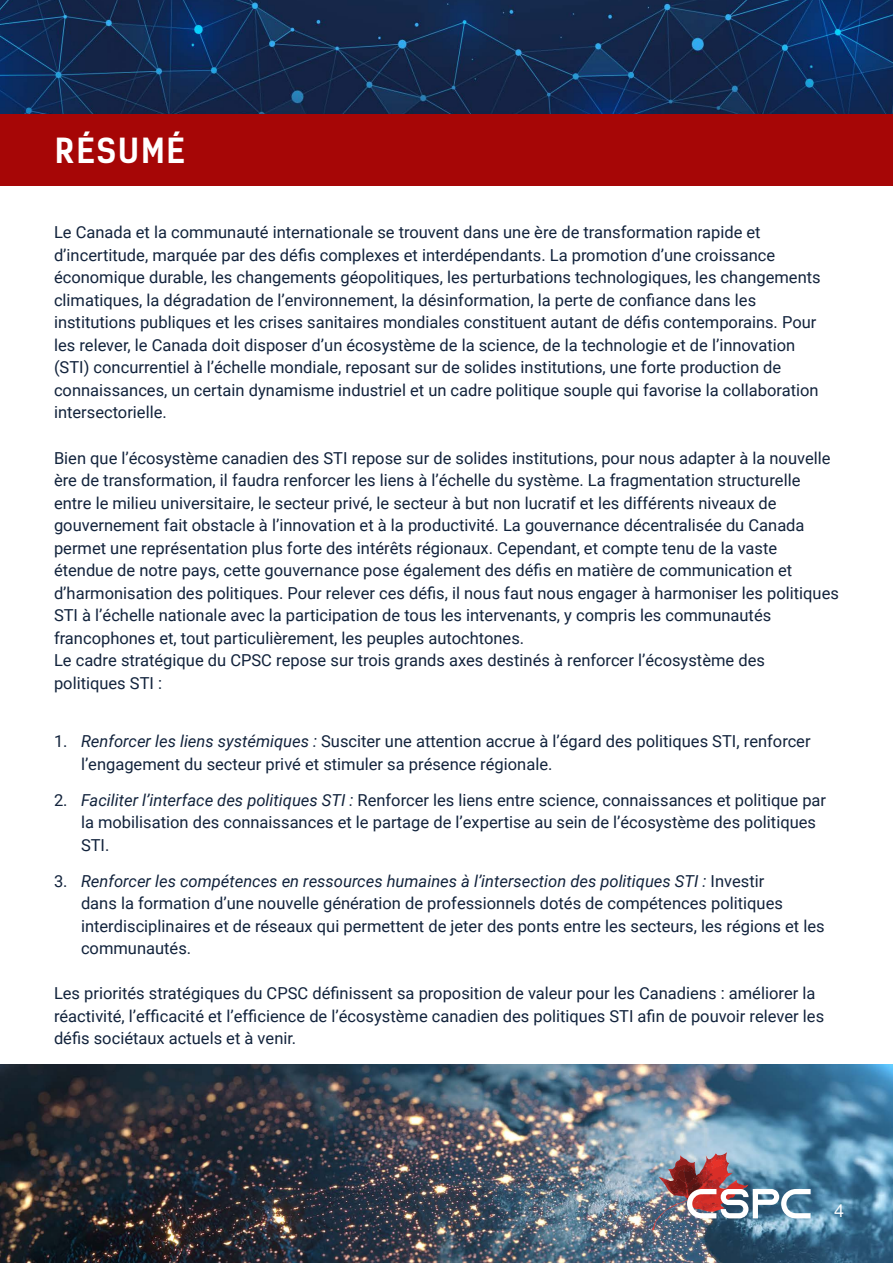
<style>
.page{position:relative;width:893px;height:1263px;background:#fff}
.page>*{position:absolute;margin:0;border:0;box-sizing:border-box;transform-origin:0 0}
.t1{font:700 33px "Kelson Sans";letter-spacing:.055em;color:#fff}
.t2{font:18px "Helvetica Neue";color:#fff}
.Body{font:16.5px/22.5px "Roboto";color:#12233c}
.numbers{font:16.5px/22.5px "Roboto";color:#12233c}
.s1{font-style:italic}
</style>
<div class="page">
<img style="left:0;top:0;width:893px;height:114px">
<div style="left:0;top:114px;width:893px;height:72px;background:#a60606"></div>
<img style="left:0;top:1064px;width:893px;height:199px">
<img style="left:652px;top:1152px;width:159px;height:79px">
<p class="t1" style="left:55px;top:130px;width:132px">RÉSUMÉ</p>
<p class="Body" style="left:54px;top:221px;width:768px">Le Canada et la communauté internationale se trouvent dans une ère de transformation rapide et d’incertitude, marquée par des défis complexes et interdépendants. La promotion d’une croissance économique durable, les changements géopolitiques, les perturbations technologiques, les changements climatiques, la dégradation de l’environnement, la désinformation, la perte de confiance dans les institutions publiques et les crises sanitaires mondiales constituent autant de défis contemporains. Pour les relever, le Canada doit disposer d’un écosystème de la science, de la technologie et de l’innovation (STI) concurrentiel à l’échelle mondiale, reposant sur de solides institutions, une forte production de connaissances, un certain dynamisme industriel et un cadre politique souple qui favorise la collaboration intersectorielle.</p>
<p class="Body" style="left:54px;top:446px;width:786px">Bien que l’écosystème canadien des STI repose sur de solides institutions, pour nous adapter à la nouvelle ère de transformation, il faudra renforcer les liens à l’échelle du système. La fragmentation structurelle entre le milieu universitaire, le secteur privé, le secteur à but non lucratif et les différents niveaux de gouvernement fait obstacle à l’innovation et à la productivité. La gouvernance décentralisée du Canada permet une représentation plus forte des intérêts régionaux. Cependant, et compte tenu de la vaste étendue de notre pays, cette gouvernance pose également des défis en matière de communication et d’harmonisation des politiques. Pour relever ces défis, il nous faut nous engager à harmoniser les politiques STI à l’échelle nationale avec la participation de tous les intervenants, y compris les communautés francophones et, tout particulièrement, les peuples autochtones.</p>
<p class="Body" style="left:54px;top:648px;width:712px">Le cadre stratégique du CPSC repose sur trois grands axes destinés à renforcer l’écosystème des politiques STI :</p>
<p class="numbers" style="left:81px;top:729px;width:731px;text-indent:-27px">1. <span class="s1">Renforcer les liens systémiques :</span> Susciter une attention accrue à l’égard des politiques STI, renforcer l’engagement du secteur privé et stimuler sa présence régionale.</p>
<p class="numbers" style="left:81px;top:788px;width:747px;text-indent:-27px">2. <span class="s1">Faciliter l’interface des politiques STI :</span> Renforcer les liens entre science, connaissances et politique par la mobilisation des connaissances et le partage de l’expertise au sein de l’écosystème des politiques<br>STI.</p>
<p class="numbers" style="left:81px;top:869px;width:745px;text-indent:-27px">3. <span class="s1">Renforcer les compétences en ressources humaines à l’intersection des politiques STI :</span> Investir<br>dans la formation d’une nouvelle génération de professionnels dotés de compétences politiques interdisciplinaires et de réseaux qui permettent de jeter des ponts entre les secteurs, les régions et les communautés.</p>
<p class="Body" style="left:54px;top:981px;width:772px">Les priorités stratégiques du CPSC définissent sa proposition de valeur pour les Canadiens : améliorer la réactivité, l’efficacité et l’efficience de l’écosystème canadien des politiques STI afin de pouvoir relever les défis sociétaux actuels et à venir.</p>
<p class="t2" style="left:834px;top:1199px;width:12px">4</p>
</div>
